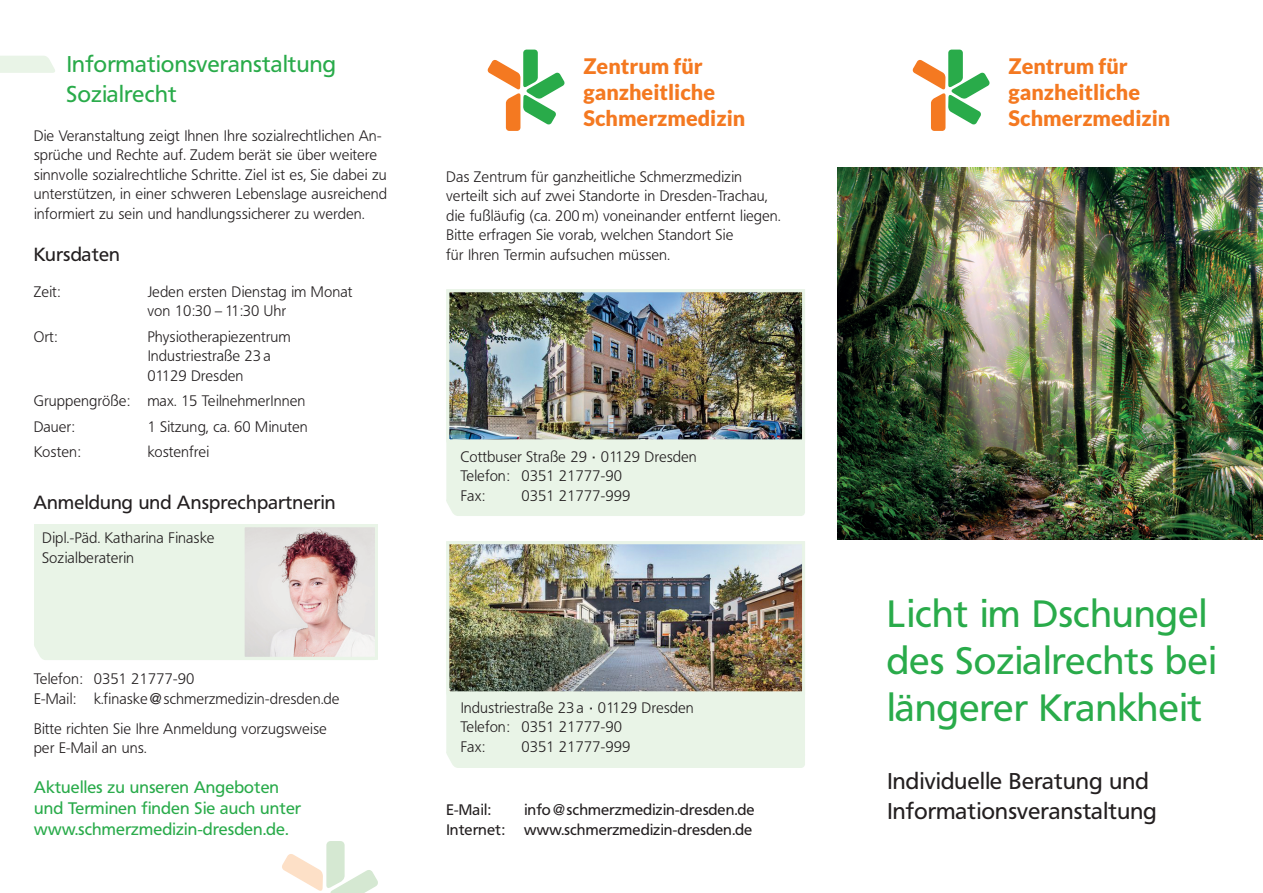
<style>
.page{position:relative;width:1263px;height:893px;background:#fff}
.page>*{position:absolute;margin:0;border:0;box-sizing:border-box;transform-origin:0 0}
.t1{font:700 37.5px/47.1px "Frucht";letter-spacing:.025em;color:#29ab4a}
.t2{font:700 22.5px "Frucht";letter-spacing:.025em;color:#231f20}
.t3{font:700 22.5px/29.5px "Frucht";letter-spacing:.025em;color:#29ab4a}
.t4{font:900 21.6px/25.8px "Lato";color:#f47921}
.t5{font:700 18.75px "Frucht";letter-spacing:.025em;color:#231f20}
.t6{font:700 16.5px "Frucht";letter-spacing:.025em;color:#29ab4a}
.t7{font:15px/19.5px "Frucht Normal";letter-spacing:.025em;color:#231f20}
.t8{font:700 15px "Frucht";letter-spacing:.025em;color:#231f20}
.s1{font-family:"Lucida Grande"}
</style>
<div class="page">
<div style="left:446px;top:694px;width:359px;height:57px;background:#e9f4e7"></div>
<div style="left:446px;top:751px;width:359px;height:17px;background:#e9f4e7"></div>
<div style="left:34px;top:524px;width:344px;height:121px;background:#e9f4e7"></div>
<div style="left:34px;top:645px;width:208px;height:15px;background:#e9f4e7"></div>
<div style="left:446px;top:442px;width:359px;height:57px;background:#e9f4e7"></div>
<div style="left:446px;top:499px;width:359px;height:17px;background:#e9f4e7"></div>
<img style="left:838px;top:168px;width:425px;height:372px">
<img style="left:246px;top:528px;width:128px;height:128px">
<div style="left:242px;top:524px;width:136px;height:136px;border:3px solid #e9f4e7"></div>
<img style="left:450px;top:293px;width:351px;height:145px">
<div style="left:446px;top:289px;width:359px;height:153px;border:3px solid #e9f4e7"></div>
<img style="left:450px;top:545px;width:351px;height:145px">
<div style="left:446px;top:541px;width:359px;height:153px;border:3px solid #e9f4e7"></div>
<svg style="left:488px;top:50px;width:77px;height:81px"></svg>
<svg style="left:913px;top:50px;width:77px;height:81px"></svg>
<svg style="left:282px;top:841px;width:96px;height:52px"></svg>
<svg style="left:0;top:56px;width:55px;height:17px"></svg>
<p class="t3" style="left:67px;top:51px;width:271px">Informationsveranstaltung<br>Sozialrecht</p>
<p class="t7" style="left:34px;top:127px;width:355px">Die Veranstaltung zeigt Ihnen Ihre sozialrechtlichen An&shy;sprüche und Rechte auf. Zudem berät sie über weitere sinnvolle sozialrechtliche Schritte. Ziel ist es, Sie dabei zu unterstützen, in einer schweren Lebenslage ausreichend informiert zu sein und handlungssicherer zu werden.</p>
<p class="t5" style="left:34px;top:246px;width:87px">Kursdaten</p>
<p class="t7" style="left:34px;top:283px;width:28px">Zeit:</p>
<p class="t7" style="left:148px;top:283px;width:206px">Jeden ersten Dienstag im Monat von 10:30 – 11:30 Uhr</p>
<p class="t7" style="left:34px;top:328px;width:25px">Ort:</p>
<p class="t7" style="left:148px;top:328px;width:145px">Physiotherapiezentrum</p>
<p class="t7" style="left:148px;top:348px;width:125px">Industriestraße 23 a</p>
<p class="t7" style="left:148px;top:367px;width:97px">01129 Dresden</p>
<p class="t7" style="left:34px;top:393px;width:273px">Gruppengröße: max. 15 TeilnehmerInnen</p>
<p class="t7" style="left:34px;top:418px;width:42px">Dauer:</p>
<p class="t7" style="left:148px;top:418px;width:162px">1 Sitzung, ca. 60 Minuten</p>
<p class="t7" style="left:34px;top:444px;width:48px">Kosten:</p>
<p class="t7" style="left:148px;top:444px;width:63px">kostenfrei</p>
<p class="t5" style="left:34px;top:495px;width:303px">Anmeldung und Ansprechpartnerin</p>
<p class="t7" style="left:43px;top:530px;width:173px">Dipl.-Päd. Katharina Finaske</p>
<p class="t7" style="left:43px;top:549px;width:93px">Sozialberaterin</p>
<p class="t7" style="left:34px;top:671px;width:162px">Telefon: 0351 21777-90</p>
<p class="t7" style="left:34px;top:690px;width:307px">E-Mail: k.finaske@schmerzmedizin-dresden.de</p>
<p class="t7" style="left:34px;top:720px;width:294px">Bitte richten Sie Ihre Anmeldung vorzugsweise per E-Mail an uns.</p>
<p class="t6" style="left:35px;top:780px;width:246px">Aktuelles zu unseren Angeboten</p>
<p class="t6" style="left:35px;top:801px;width:268px">und Terminen finden Sie auch unter</p>
<p class="t6" style="left:35px;top:822px;width:255px">www.schmerzmedizin-dresden.de.</p>
<p class="t4" style="left:583px;top:55px;width:121px">Zentrum für</p>
<p class="t4" style="left:583px;top:81px;width:163px">ganzheitliche<br>Schmerzmedizin</p>
<p class="t7" style="left:446px;top:168px;width:297px">Das Zentrum für ganzheitliche Schmerzmedizin</p>
<p class="t7" style="left:446px;top:188px;width:336px">verteilt sich auf zwei Standorte in Dresden-Trachau, die fußläufig (ca. 200 m) voneinander entfernt liegen.</p>
<p class="t7" style="left:446px;top:227px;width:288px">Bitte erfragen Sie vorab, welchen Standort Sie für Ihren Termin aufsuchen müssen.</p>
<p class="t7" style="left:461px;top:448px;width:238px">Cottbuser Straße 29 <span class="s1">·</span> 01129 Dresden</p>
<p class="t7" style="left:461px;top:468px;width:163px">Telefon: 0351 21777-90</p>
<p class="t7" style="left:461px;top:487px;width:26px">Fax:</p>
<p class="t7" style="left:522px;top:487px;width:110px">0351 21777-999</p>
<p class="t7" style="left:461px;top:699px;width:235px">Industriestraße 23 a <span class="s1">·</span> 01129 Dresden</p>
<p class="t7" style="left:461px;top:719px;width:163px">Telefon: 0351 21777-90</p>
<p class="t7" style="left:461px;top:738px;width:26px">Fax:</p>
<p class="t7" style="left:522px;top:738px;width:110px">0351 21777-999</p>
<p class="t8" style="left:446px;top:803px;width:46px">E-Mail:</p>
<p class="t8" style="left:524px;top:803px;width:232px">info@schmerzmedizin-dresden.de</p>
<p class="t8" style="left:446px;top:823px;width:59px">Internet:</p>
<p class="t8" style="left:524px;top:823px;width:229px">www.schmerzmedizin-dresden.de</p>
<p class="t4" style="left:1008px;top:55px;width:121px">Zentrum für</p>
<p class="t4" style="left:1008px;top:81px;width:163px">ganzheitliche<br>Schmerzmedizin</p>
<p class="t1" style="left:887px;top:594px;width:330px">Licht im Dschungel des Sozialrechts bei längerer Krankheit</p>
<p class="t2" style="left:887px;top:772px;width:263px">Individuelle Beratung und</p>
<p class="t2" style="left:887px;top:802px;width:271px">Informationsveranstaltung</p>
</div>
